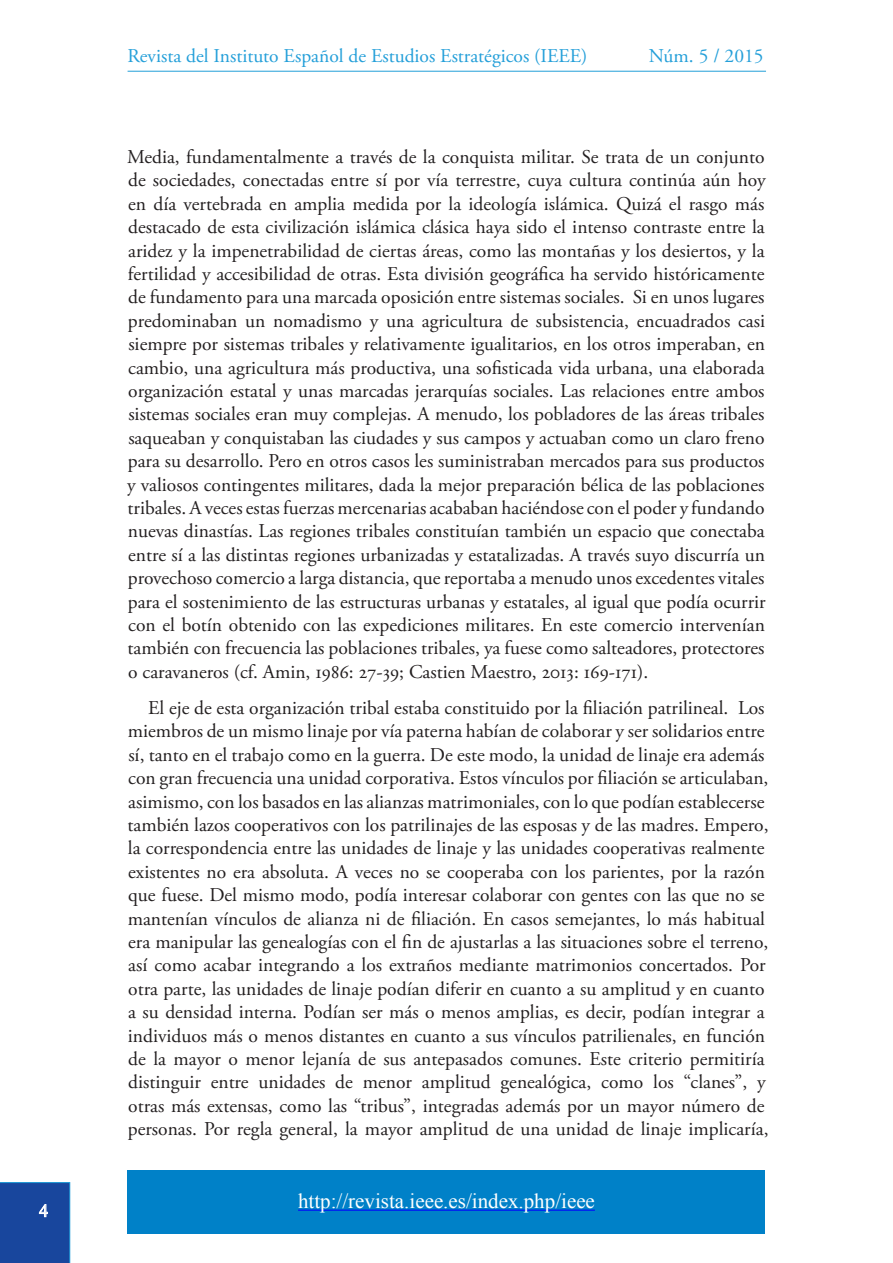
<style>
.page{position:relative;width:893px;height:1263px;background:#fff}
.page>*{position:absolute;margin:0;border:0;box-sizing:border-box;transform-origin:0 0}
.t1{font:21px "Times New Roman";color:#fff}
.IEEE_parrafoNormal{font:19.5px/23.4px "Adobe Garamond Pro";color:#231f20;text-align:justify}
.t2{font:19.5px "Adobe Garamond Pro";color:#249fd9}
.t3{font:18px "Times New Roman";color:#fff}
</style>
<div class="page">
<div style="left:0;top:1182px;width:70px;height:81px;background:#18469d"></div>
<hr style="left:128px;top:71px;width:638px;height:1px;background:#249fd9">
<div style="left:128px;top:1170px;width:637px;height:63px;background:#0081c8"></div>
<hr style="left:298px;top:1209px;width:297px;height:2px;background:#00f">
<p class="t3" style="left:39px;top:1198px;width:10px">4</p>
<p class="t2" style="left:128px;top:44px;width:461px">Revista del Instituto Español de Estudios Estratégicos (IEEE)</p>
<p class="t2" style="left:649px;top:44px;width:116px">Núm. 5 / 2015</p>
<p class="IEEE_parrafoNormal" style="left:127px;top:146px;width:640px">Media, fundamentalmente a través de la conquista militar. Se trata de un conjunto de sociedades, conectadas entre sí por vía terrestre, cuya cultura continúa aún hoy en día vertebrada en amplia medida por la ideología islámica. Quizá el rasgo más destacado de esta civilización islámica clásica haya sido el intenso contraste entre la aridez y la impenetrabilidad de ciertas áreas, como las montañas y los desiertos, y la fertilidad y accesibilidad de otras. Esta división geográfica ha servido históricamente de fundamento para una marcada oposición entre sistemas sociales. Si en unos lugares predominaban un nomadismo y una agricultura de subsistencia, encuadrados casi siempre por sistemas tribales y relativamente igualitarios, en los otros imperaban, en cambio, una agricultura más productiva, una sofisticada vida urbana, una elaborada organización estatal y unas marcadas jerarquías sociales. Las relaciones entre ambos sistemas sociales eran muy complejas. A menudo, los pobladores de las áreas tribales saqueaban y conquistaban las ciudades y sus campos y actuaban como un claro freno para su desarrollo. Pero en otros casos les suministraban mercados para sus productos y valiosos contingentes militares, dada la mejor preparación bélica de las poblaciones tribales. A veces estas fuerzas mercenarias acababan haciéndose con el poder y fundando nuevas dinastías. Las regiones tribales constituían también un espacio que conectaba entre sí a las distintas regiones urbanizadas y estatalizadas. A través suyo discurría un provechoso comercio a larga distancia, que reportaba a menudo unos excedentes vitales para el sostenimiento de las estructuras urbanas y estatales, al igual que podía ocurrir con el botín obtenido con las expediciones militares. En este comercio intervenían también con frecuencia las poblaciones tribales, ya fuese como salteadores, protectores o caravaneros (cf. Amin, 1986: 27-39; Castien Maestro, 2013: 169-171).</p>
<p class="IEEE_parrafoNormal" style="left:128px;top:697px;width:642px;text-align:left;text-indent:21px">El eje de esta organización tribal estaba constituido por la filiación patrilineal. Los miembros de un mismo linaje por vía paterna habían de colaborar y ser solidarios entre sí, tanto en el trabajo como en la guerra. De este modo, la unidad de linaje era además con gran frecuencia una unidad corporativa. Estos vínculos por filiación se articulaban, asimismo, con los basados en las alianzas matrimoniales, con lo que podían establecerse también lazos cooperativos con los patrilinajes de las esposas y de las madres. Empero, la correspondencia entre las unidades de linaje y las unidades cooperativas realmente existentes no era absoluta. A veces no se cooperaba con los parientes, por la razón que fuese. Del mismo modo, podía interesar colaborar con gentes con las que no se mantenían vínculos de alianza ni de filiación. En casos semejantes, lo más habitual era manipular las genealogías con el fin de ajustarlas a las situaciones sobre el terreno, así como acabar integrando a los extraños mediante matrimonios concertados. Por otra parte, las unidades de linaje podían diferir en cuanto a su amplitud y en cuanto a su densidad interna. Podían ser más o menos amplias, es decir, podían integrar a individuos más o menos distantes en cuanto a sus vínculos patrilienales, en función de la mayor o menor lejanía de sus antepasados comunes. Este criterio permitiría distinguir entre unidades de menor amplitud genealógica, como los “clanes”, y otras más extensas, como las “tribus”, integradas además por un mayor número de personas. Por regla general, la mayor amplitud de una unidad de linaje implicaría,</p>
<p class="t1" style="left:298px;top:1187px;width:298px">http://revista.ieee.es/index.php/ieee</p>
</div>
